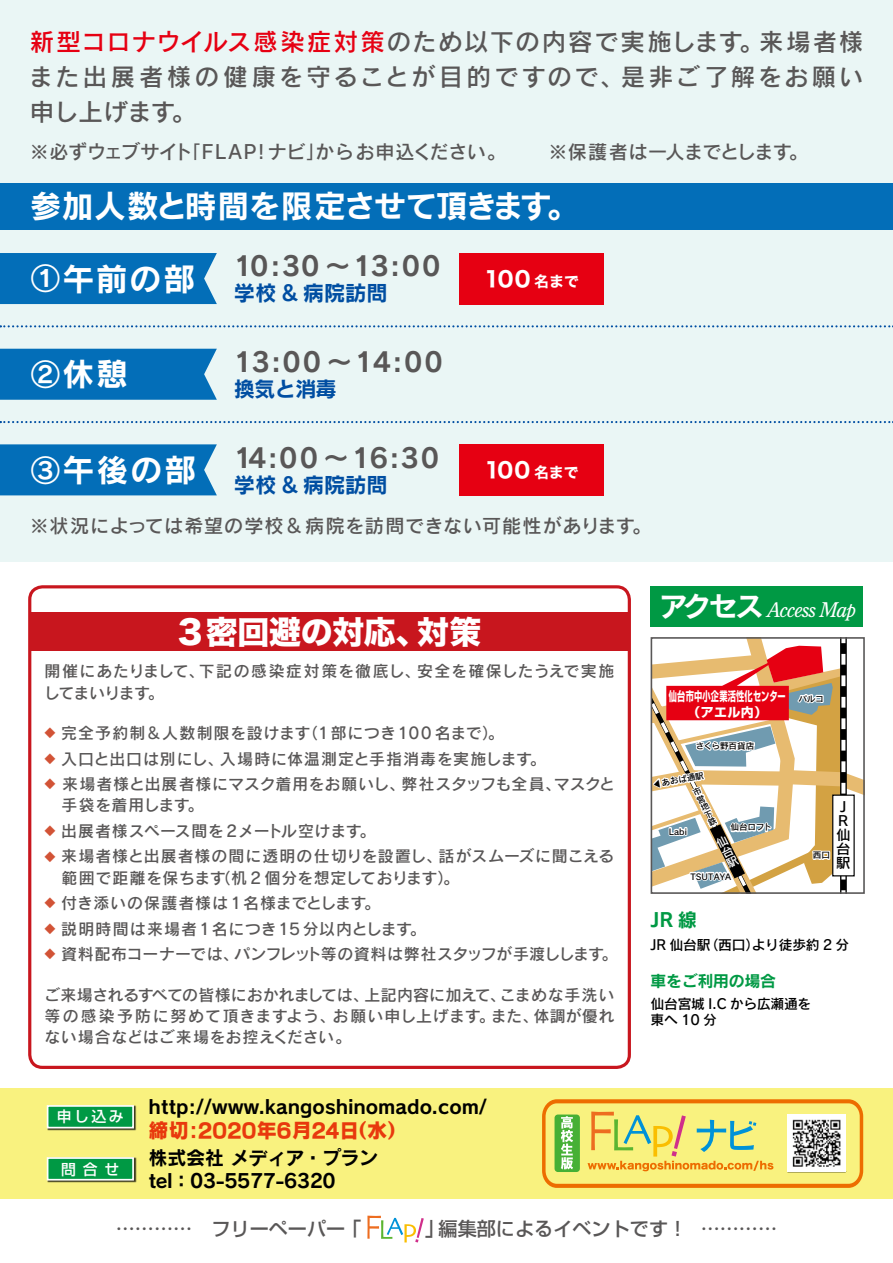
<style>
.page{position:relative;width:893px;height:1263px;background:#fff}
.page>*{position:absolute;margin:0;border:0;box-sizing:border-box;transform-origin:0 0}
.t1{font:31.95px "Rodin Pro B";letter-spacing:-.03em;color:#fff}
.t2{font:31.95px "Rodin Pro B";letter-spacing:.01em;color:#fff}
.t3{font:31.95px "Hira Kaku DS W8";letter-spacing:-.005em;color:#fff}
.t4{font:28.65px "Rodin Pro B";color:#fff}
.t5{font:26.55px "Rodin Wanpaku Pro B";letter-spacing:.01em;color:#595757}
.t6{font:24.45px "Rodin Pro DB";letter-spacing:.105em;color:#595757}
.t7{font:24.45px "Rodin Pro DB";letter-spacing:.055em;color:#e60012}
.t8{font:21.3px "Rodin Pro B";color:#004ea2}
.t9{font:21.3px "Hira Kaku DS W7";letter-spacing:-.02em;color:#fff}
.t10{font:20.25px "Sb Isarago EB";color:#e8390d}
.t11{font:italic 20.25px "Century Old Style Std";letter-spacing:-.05em;color:#fff}
.t12{font:19.2px/22.4px "Rodin Pro B";letter-spacing:-.005em;color:#000}
.t13{font:19.2px "Rodin Pro DB";letter-spacing:.02em;color:#595757}
.t14{font:500 19.2px "Shin Go Pro";color:#595757}
.t15{font:19.2px "Rodin Pro DB";letter-spacing:-.025em;color:#595757}
.t16{font:19.2px "Rodin Pro DB";letter-spacing:-.045em;color:#595757}
.t17{font:19.2px "Rodin Pro B";color:#094}
.t18{font:15.9px/25.5px "Rodin Pro DB";letter-spacing:.03em;color:#595757}
.t19{font:15.9px "Rodin Pro DB";letter-spacing:.06em;color:#595757}
.t20{font:15.9px/21.3px "Rodin Pro DB";letter-spacing:.05em;color:#595757}
.t21{font:15.9px "Rodin Pro DB";letter-spacing:-.03em;color:#595757}
.t22{font:15.9px "Rodin Pro DB";letter-spacing:-.02em;color:#595757}
.t23{font:15.9px/21.3px "Rodin Pro DB";letter-spacing:-.035em;color:#595757}
.t24{font:15.9px "Rodin Pro DB";letter-spacing:-.015em;color:#595757}
.t25{font:15.9px "Rodin Pro DB";letter-spacing:.07em;color:#595757}
.t26{font:15.9px "Rodin Pro DB";letter-spacing:.095em;color:#595757}
.t27{font:15.9px "Rodin Pro DB";color:#595757}
.t28{font:15.9px "Rodin Pro DB";letter-spacing:.005em;color:#595757}
.t29{font:15.9px "Rodin Pro DB";letter-spacing:.01em;color:#595757}
.t30{font:15.9px "Rodin Pro B";letter-spacing:-.02em;color:#094}
.t31{font:500 14.85px "Shin Go Pro";letter-spacing:.16em;color:#fff}
.t32{font:14.85px "Hira Kaku DS W7";color:#fff}
.t33{font:13.95px/14px "Rodin Pro DB 90 pv RKSJ V";color:#000}
.t34{font:13.8px/15.9px "Rodin Pro DB";letter-spacing:-.02em;color:#000}
.t35{font:12.6px/15.3px "Shin Go Pro Bold 90 pv RKSJ H";letter-spacing:.025em;color:#fff;text-align:center;scale:.65 1}
.t36{font:11.1px "Rodin Pro DB";color:#d25336}
.t37{font:8.4px "Rodin Pro DB 90 pv RKSJ H";color:#000}
.t38{font:8.4px/8.4px "Rodin Pro DB 90 pv RKSJ V";color:#000;text-align:justify}
.s1{color:#595757}
</style>
<div class="page">
<div style="left:30px;top:612px;width:599px;height:39px;background:#c8161e"></div>
<div style="left:28px;top:585px;width:603px;height:484px;border:3px solid #c8161e;border-radius:13px"></div>
<div style="left:0;top:0;width:893px;height:561px;background:#eaf6f5"></div>
<div style="left:0;top:1089px;width:893px;height:110px;background:#f9f27f"></div>
<svg style="left:367px;top:1215px;width:57px;height:28px"></svg>
<div style="left:47px;top:1105px;width:102px;height:31px;background:#000;opacity:.75"></div>
<div style="left:48px;top:1106px;width:85px;height:21px;background:#094"></div>
<div style="left:47px;top:1105px;width:87px;height:23px;border:2px solid #fff"></div>
<div style="left:47px;top:1157px;width:98px;height:31px;background:#000;opacity:.75"></div>
<div style="left:48px;top:1158px;width:85px;height:22px;background:#094"></div>
<div style="left:47px;top:1157px;width:87px;height:23px;border:2px solid #fff"></div>
<svg style="left:542px;top:1099px;width:321px;height:89px"></svg>
<div style="left:651px;top:586px;width:212px;height:40px;background:#094"></div>
<div style="left:0;top:183px;width:893px;height:47px;background:#036eb8"></div>
<div style="left:459px;top:253px;width:145px;height:51px;background:#e60012"></div>
<div style="left:0;top:253px;width:217px;height:51px;background:#036eb8"></div>
<svg style="left:0;top:325px;width:893px;height:2px"></svg>
<svg style="left:0;top:421px;width:893px;height:2px"></svg>
<div style="left:459px;top:444px;width:145px;height:51px;background:#e60012"></div>
<div style="left:0;top:349px;width:217px;height:51px;background:#036eb8"></div>
<div style="left:0;top:444px;width:217px;height:51px;background:#036eb8"></div>
<svg style="left:651px;top:638px;width:213px;height:255px"></svg>
<h3 class="t7" style="left:30px;top:26px;width:715px">新型コロナウイルス感染症対策<span class="s1">のため以下の内容で実施します</span></h3>
<h3 class="t6" style="left:29px;top:61px;width:836px">また出展者様の健康を守ることが目的ですので、是非ご了解をお願い</h3>
<h3 class="t6" style="left:172px;top:96px;width:26px">。</h3>
<h3 class="t6" style="left:759px;top:26px;width:105px">来場者様</h3>
<h3 class="t6" style="left:739px;top:26px;width:26px">。</h3>
<h3 class="t6" style="left:30px;top:96px;width:147px">申し上げます</h3>
<p class="t16" style="left:30px;top:139px;width:164px">※必ずウェブサイト</p>
<p class="t13" style="left:181px;top:139px;width:145px">「FLAP!ナビ」</p>
<p class="t15" style="left:315px;top:139px;width:494px">からお申込ください。　　※保護者は一人までとします。</p>
<h1 class="t1" style="left:30px;top:185px;width:524px">参加人数と時間を限定させて頂きます</h1>
<h3 class="t5" style="left:234px;top:248px;width:208px">10:30〜13:00</h3>
<p class="t32" style="left:534px;top:270px;width:46px">名まで</p>
<h1 class="t2" style="left:547px;top:185px;width:33px">。</h1>
<h1 class="t2" style="left:62px;top:257px;width:134px">午前の部</h1>
<h2 class="t4" style="left:31px;top:259px;width:30px">①</h2>
<h3 class="t9" style="left:484px;top:263px;width:48px">100</h3>
<h3 class="t8" style="left:234px;top:279px;width:155px">学校 &amp; 病院訪問</h3>
<h1 class="t2" style="left:62px;top:353px;width:67px">休憩</h1>
<h2 class="t4" style="left:31px;top:355px;width:30px">②</h2>
<h1 class="t2" style="left:62px;top:448px;width:136px">午後の部</h1>
<h2 class="t4" style="left:31px;top:451px;width:30px">③</h2>
<h3 class="t5" style="left:234px;top:344px;width:210px">13:00〜14:00</h3>
<h3 class="t8" style="left:234px;top:375px;width:104px">換気と消毒</h3>
<h3 class="t5" style="left:234px;top:440px;width:207px">14:00〜16:30</h3>
<h3 class="t8" style="left:234px;top:470px;width:155px">学校 &amp; 病院訪問</h3>
<h3 class="t9" style="left:484px;top:455px;width:47px">100</h3>
<p class="t32" style="left:534px;top:462px;width:46px">名まで</p>
<p class="t13" style="left:30px;top:513px;width:623px">※状況によっては希望の学校&amp; 病院を訪問できない可能性があります。</p>
<h1 class="t3" style="left:178px;top:608px;width:251px">3密回避の対応、</h1>
<h1 class="t3" style="left:417px;top:608px;width:66px">対策</h1>
<p class="t23" style="left:44px;top:660px;width:162px">開催にあたりまして、してまいります。</p>
<p class="t26" style="left:199px;top:661px;width:223px">下記の感染症対策を徹底し、</p>
<p class="t19" style="left:417px;top:661px;width:199px">安全を確保したうえで実施</p>
<p class="t18" style="left:302px;top:720px;width:203px">（1部につき100 名まで。(</p>
<p class="t25" style="left:61px;top:723px;width:251px">完全予約制＆人数制限を設けます</p>
<p class="t36" style="left:45px;top:726px;width:13px">◆</p>
<p class="t19" style="left:220px;top:748px;width:327px">入場時に体温測定と手指消毒を実施します。</p>
<p class="t20" style="left:61px;top:747px;width:164px">入口と出口は別にし、</p>
<p class="t36" style="left:45px;top:751px;width:13px">◆</p>
<p class="t28" style="left:401px;top:774px;width:161px">弊社スタッフも全員、</p>
<p class="t18" style="left:62px;top:771px;width:345px">来場者様と出展者様にマスク着用をお願いし、</p>
<p class="t18" style="left:554px;top:771px;width:62px">マスクと</p>
<p class="t36" style="left:45px;top:777px;width:13px">◆</p>
<p class="t18" style="left:61px;top:792px;width:316px">手袋を着用します。<br>出展者様スペース間を2メートル空けます。</p>
<p class="t36" style="left:45px;top:824px;width:13px">◆</p>
<p class="t27" style="left:439px;top:846px;width:177px">話がスムーズに聞こえる</p>
<p class="t19" style="left:61px;top:846px;width:382px">来場者様と出展者様の間に透明の仕切りを設置し、</p>
<p class="t36" style="left:45px;top:849px;width:13px">◆</p>
<p class="t24" style="left:215px;top:867px;width:246px">（机 2 個分を想定しております。(</p>
<p class="t18" style="left:61px;top:864px;width:320px">範囲で距離を保ちます<br>付き添いの保護者様は1 名様までとします。</p>
<p class="t36" style="left:45px;top:896px;width:13px">◆</p>
<p class="t19" style="left:61px;top:918px;width:366px">説明時間は来場者1名につき15 分以内とします。</p>
<p class="t36" style="left:45px;top:921px;width:13px">◆</p>
<p class="t21" style="left:234px;top:944px;width:372px">パンフレット等の資料は弊社スタッフが手渡しします</p>
<p class="t18" style="left:61px;top:941px;width:179px">資料配布コーナーでは、</p>
<p class="t36" style="left:45px;top:947px;width:13px">◆</p>
<p class="t18" style="left:602px;top:941px;width:17px">。</p>
<p class="t22" style="left:44px;top:984px;width:326px">ご来場されるすべての皆様におかれましては、</p>
<p class="t29" style="left:365px;top:984px;width:143px">上記内容に加えて、</p>
<p class="t18" style="left:500px;top:981px;width:116px">こまめな手洗い</p>
<p class="t18" style="left:534px;top:1002px;width:82px">体調が優れ</p>
<p class="t18" style="left:333px;top:1002px;width:164px">お願い申し上げます。</p>
<p class="t20" style="left:45px;top:1005px;width:308px">等の感染予防に努めて頂きますよう、ない場合などはご来場をお控えください。</p>
<p class="t18" style="left:491px;top:1002px;width:49px">また、</p>
<p class="t31" style="left:57px;top:1104px;width:68px">申し込み</p>
<p class="t31" style="left:61px;top:1157px;width:60px">問合せ</p>
<p class="t12" style="left:149px;top:1095px;width:340px">http://www.kangoshinomado.com/</p>
<p class="t10" style="left:183px;top:1120px;width:214px">：2020年6月24日水( (</p>
<p class="t10" style="left:149px;top:1120px;width:42px">締切</p>
<p class="t12" style="left:149px;top:1146px;width:231px">株式会社メディア・プランtel：03-5577-6320</p>
<h2 class="t4" style="left:659px;top:587px;width:107px">アクセス</h2>
<p class="t11" style="left:767px;top:597px;width:90px">Access Map</p>
<p class="t35" style="left:669px;top:687px;width:181px">仙台市中小企業活性化センター（アエル内(</p>
<p class="t37" style="left:696px;top:740px;width:60px">さくら野百貨店</p>
<p class="t37" style="left:652px;top:779px;width:53px;rotate:-10deg">◀あおば通駅</p>
<p class="t38" style="left:692px;top:789px;width:6px;rotate:-25deg">市営地下鉄</p>
<p class="t37" style="left:669px;top:826px;width:19px">Labi</p>
<p class="t37" style="left:730px;top:822px;width:43px">仙台ロフト</p>
<p class="t37" style="left:690px;top:871px;width:42px">TSUTAYA</p>
<p class="t17" style="left:651px;top:907px;width:48px">JR線</p>
<p class="t37" style="left:798px;top:693px;width:27px">パルコ</p>
<p class="t33" style="left:836px;top:799px;width:15px">J<br>R仙台駅</p>
<p class="t37" style="left:813px;top:849px;width:19px">西口</p>
<p class="t34" style="left:705px;top:936px;width:146px">（西口より徒歩約 2 分</p>
<p class="t34" style="left:745px;top:936px;width:15px">）</p>
<p class="t34" style="left:651px;top:936px;width:61px">JR 仙台駅</p>
<p class="t30" style="left:651px;top:970px;width:127px">車をご利用の場合</p>
<p class="t34" style="left:651px;top:996px;width:162px">仙台宮城 C. I から広瀬通を東へ 10 分</p>
<p class="t14" style="left:116px;top:1213px;width:231px">…………　フリーペーパー</p>
<p class="t14" style="left:342px;top:1213px;width:21px">「</p>
<p class="t14" style="left:425px;top:1213px;width:21px">」</p>
<p class="t14" style="left:439px;top:1213px;width:250px">編集部によるイベントです!</p>
<p class="t14" style="left:701px;top:1213px;width:78px">............</p>
</div>
